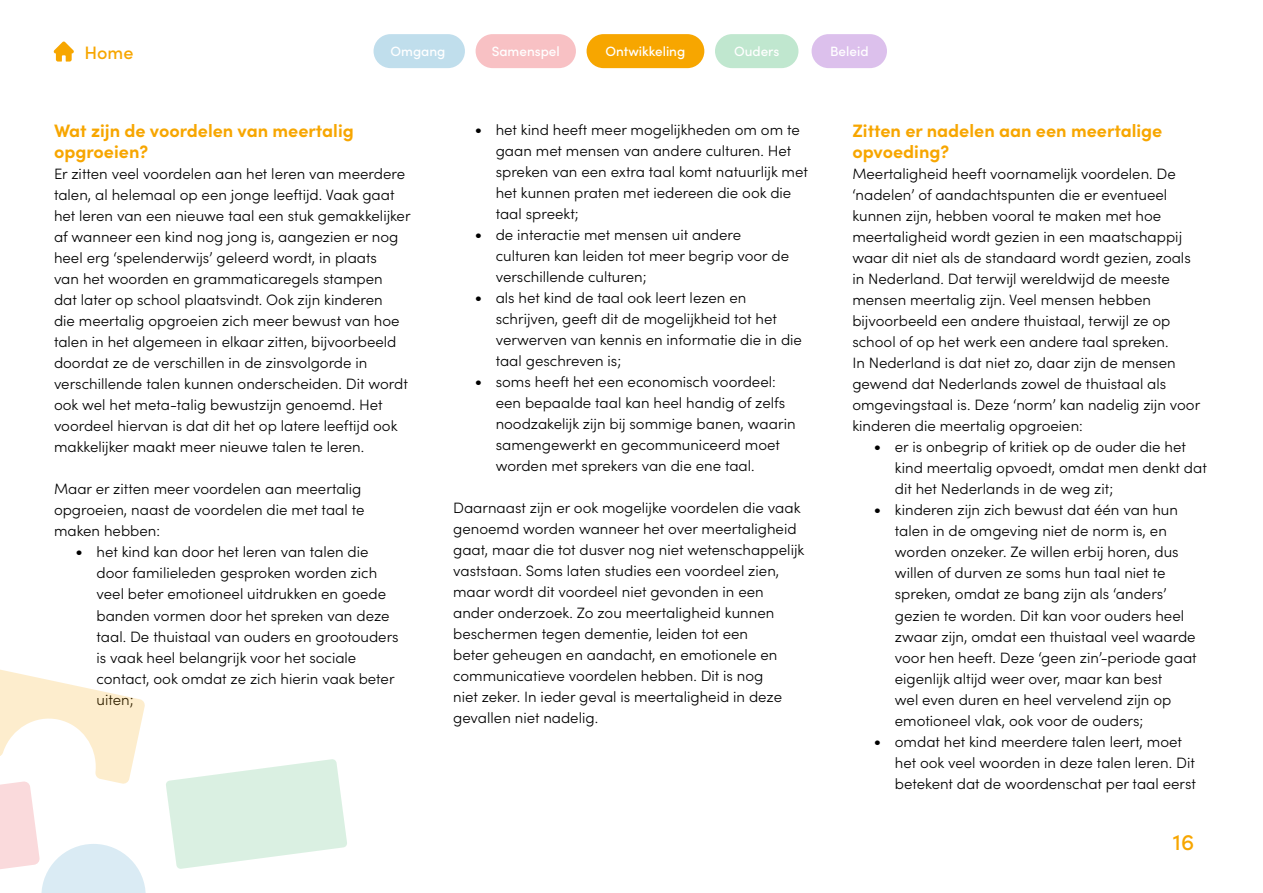
<style>
.page{position:relative;width:1263px;height:893px;background:#fff}
.page>*{position:absolute;margin:0;border:0;box-sizing:border-box;transform-origin:0 0}
.t1{font:500 22.5px "Sofia Pro";color:#f7a600}
.t2{font:700 18px/21px "Sofia Pro";color:#f7a600}
.t3{font:500 18px "Sofia Pro";color:#f7a600}
.t4{font:300 15px/21px "Sofia Pro";color:#000}
.t5{font:500 13.5px "Sofia Pro";color:#fff}
.s1{font-size:18px}
</style>
<div class="page">
<svg style="left:166px;top:759px;width:181px;height:110px"></svg>
<svg style="left:0;top:669px;width:146px;height:224px"></svg>
<div style="left:811px;top:34px;width:76px;height:34px;background:#dcc0ec;border-radius:17px"></div>
<div style="left:373px;top:34px;width:92px;height:34px;background:#c0deec;border-radius:17px"></div>
<div style="left:476px;top:34px;width:100px;height:34px;background:#f8c1c4;border-radius:17px"></div>
<div style="left:587px;top:34px;width:117px;height:34px;background:#f7a600;border-radius:17px"></div>
<div style="left:715px;top:34px;width:83px;height:34px;background:#c0e7cf;border-radius:17px"></div>
<svg style="left:54px;top:42px;width:20px;height:20px"></svg>
<p class="t3" style="left:85px;top:40px;width:50px">Home</p>
<p class="t5" style="left:391px;top:41px;width:56px">Omgang</p>
<p class="t5" style="left:492px;top:41px;width:70px">Samenspel</p>
<p class="t5" style="left:606px;top:41px;width:81px">Ontwikkeling</p>
<p class="t5" style="left:734px;top:41px;width:47px">Ouders</p>
<p class="t5" style="left:830px;top:41px;width:40px">Beleid</p>
<p class="t2" style="left:54px;top:119px;width:301px">Wat zijn de voordelen van meertalig opgroeien?</p>
<p class="t4" style="left:54px;top:163px;width:358px">Er zitten veel voordelen aan het leren van meerdere talen, al helemaal op een jonge leeftijd. Vaak gaat het leren van een nieuwe taal een stuk gemakkelijker af wanneer een kind nog jong is, aangezien er nog heel erg ‘spelenderwijs’ geleerd wordt, in plaats<br>van het woorden en grammaticaregels stampen<br>dat later op school plaatsvindt. Ook zijn kinderen<br>die meertalig opgroeien zich meer bewust van hoe talen in het algemeen in elkaar zitten, bijvoorbeeld doordat ze de verschillen in de zinsvolgorde in verschillende talen kunnen onderscheiden. Dit wordt ook wel het meta-talig bewustzijn genoemd. Het voordeel hiervan is dat dit het op latere leeftijd ook makkelijker maakt meer nieuwe talen te leren.</p>
<p class="t4" style="left:54px;top:478px;width:312px">Maar er zitten meer voordelen aan meertalig opgroeien, naast de voordelen die met taal te maken hebben:</p>
<p class="t4" style="left:97px;top:541px;width:304px;text-indent:-21px"><span class="s1">•</span> het kind kan door het leren van talen die door familieleden gesproken worden zich veel beter emotioneel uitdrukken en goede banden vormen door het spreken van deze taal. De thuistaal van ouders en grootouders is vaak heel belangrijk voor het sociale contact, ook omdat ze zich hierin vaak beter uiten;</p>
<p class="t4" style="left:496px;top:119px;width:314px;text-indent:-21px"><span class="s1">•</span> het kind heeft meer mogelijkheden om om te gaan met mensen van andere culturen. Het spreken van een extra taal komt natuurlijk met het kunnen praten met iedereen die ook die taal spreekt;</p>
<p class="t4" style="left:496px;top:224px;width:295px;text-indent:-21px"><span class="s1">•</span> de interactie met mensen uit andere culturen kan leiden tot meer begrip voor de verschillende culturen;</p>
<p class="t4" style="left:496px;top:287px;width:308px;text-indent:-21px"><span class="s1">•</span> als het kind de taal ook leert lezen en schrijven, geeft dit de mogelijkheid tot het verwerven van kennis en informatie die in die taal geschreven is;</p>
<p class="t4" style="left:496px;top:371px;width:301px;text-indent:-21px"><span class="s1">•</span> soms heeft het een economisch voordeel: een bepaalde taal kan heel handig of zelfs noodzakelijk zijn bij sommige banen, waarin samengewerkt en gecommuniceerd moet worden met sprekers van die ene taal.</p>
<p class="t4" style="left:453px;top:497px;width:353px">Daarnaast zijn er ook mogelijke voordelen die vaak genoemd worden wanneer het over meertaligheid gaat, maar die tot dusver nog niet wetenschappelijk vaststaan. Soms laten studies een voordeel zien, maar wordt dit voordeel niet gevonden in een ander onderzoek. Zo zou meertaligheid kunnen beschermen tegen dementie, leiden tot een<br>beter geheugen en aandacht, en emotionele en communicatieve voordelen hebben. Dit is nog<br>niet zeker. In ieder geval is meertaligheid in deze gevallen niet nadelig.</p>
<p class="t2" style="left:852px;top:119px;width:312px">Zitten er nadelen aan een meertalige opvoeding?</p>
<p class="t4" style="left:852px;top:163px;width:349px">Meertaligheid heeft voornamelijk voordelen. De ‘nadelen’ of aandachtspunten die er eventueel kunnen zijn, hebben vooral te maken met hoe meertaligheid wordt gezien in een maatschappij waar dit niet als de standaard wordt gezien, zoals in Nederland. Dat terwijl wereldwijd de meeste mensen meertalig zijn. Veel mensen hebben bijvoorbeeld een andere thuistaal, terwijl ze op school of op het werk een andere taal spreken.<br>In Nederland is dat niet zo, daar zijn de mensen gewend dat Nederlands zowel de thuistaal als omgevingstaal is. Deze ‘norm’ kan nadelig zijn voor kinderen die meertalig opgroeien:</p>
<p class="t4" style="left:895px;top:436px;width:314px;text-indent:-21px"><span class="s1">•</span> er is onbegrip of kritiek op de ouder die het kind meertalig opvoedt, omdat men denkt dat dit het Nederlands in de weg zit;</p>
<p class="t4" style="left:895px;top:499px;width:303px;text-indent:-21px"><span class="s1">•</span> kinderen zijn zich bewust dat één van hun talen in de omgeving niet de norm is, en worden onzeker. Ze willen erbij horen, dus willen of durven ze soms hun taal niet te spreken, omdat ze bang zijn als ‘anders’ gezien te worden. Dit kan voor ouders heel zwaar zijn, omdat een thuistaal veel waarde voor hen heeft. Deze ‘geen zin’-periode gaat eigenlijk altijd weer over, maar kan best<br>wel even duren en heel vervelend zijn op emotioneel vlak, ook voor de ouders;</p>
<p class="t4" style="left:895px;top:730px;width:303px;text-indent:-21px"><span class="s1">•</span> omdat het kind meerdere talen leert, moet het ook veel woorden in deze talen leren. Dit betekent dat de woordenschat per taal eerst</p>
<h1 class="t1" style="left:1173px;top:826px;width:23px">16</h1>
</div>
